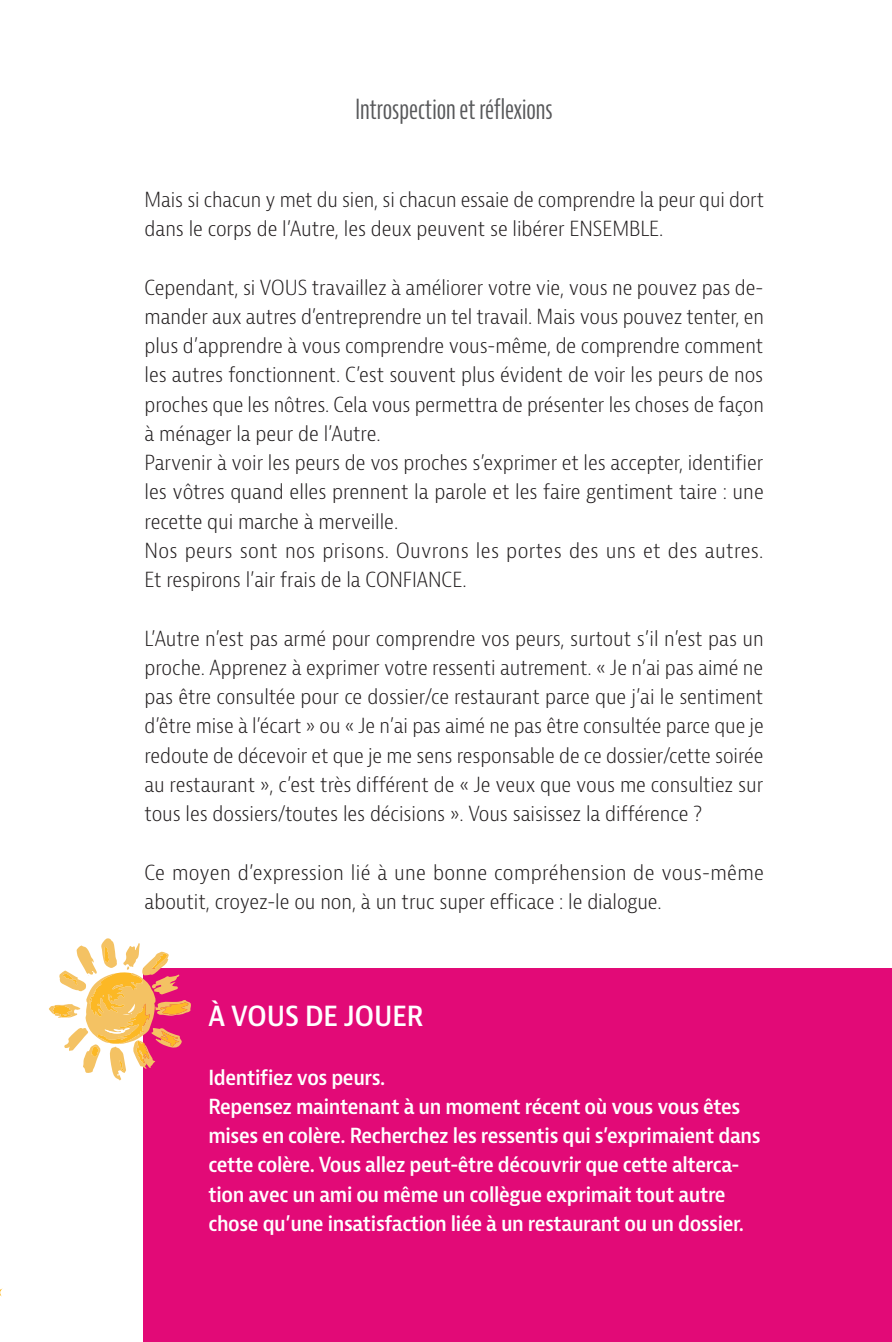
<style>
.page{position:relative;width:892px;height:1342px;background:#fff}
.page>*{position:absolute;margin:0;border:0;box-sizing:border-box;transform-origin:0 0}
.t1{font:extra-condensed 27px "Bernina Sans";color:#57585a}
.t2{font:600 condensed 27px "Bernina Sans";color:#fff}
.t3{font:300 condensed 20.25px/29.2px "Bernina Sans";letter-spacing:-.005em;color:#231f20}
.t4{font:600 condensed 20.25px/29.2px "Bernina Sans";letter-spacing:-.015em;color:#fff}
</style>
<div class="page">
<div style="left:143px;top:967px;width:748px;height:374px;background:#e20a77"></div>
<svg style="left:49px;top:938px;width:142px;height:142px"></svg>
<h1 class="t1" style="left:355px;top:94px;width:199px">Introspection et réflexions</h1>
<p class="t3" style="left:144px;top:185px;width:621px">Mais si chacun y met du sien, si chacun essaie de comprendre la peur qui dort dans le corps de l’Autre, les deux peuvent se libérer ENSEMBLE.</p>
<p class="t3" style="left:144px;top:273px;width:620px">Cependant, si VOUS travaillez à améliorer votre vie, vous ne pouvez pas de&shy;mander aux autres d’entreprendre un tel travail. Mais vous pouvez tenter, en plus d’apprendre à vous comprendre vous-même, de comprendre comment les autres fonctionnent. C’est souvent plus évident de voir les peurs de nos proches que les nôtres. Cela vous permettra de présenter les choses de façon à ménager la peur de l’Autre.<br>Parvenir à voir les peurs de vos proches s’exprimer et les accepter, identifier les vôtres quand elles prennent la parole et les faire gentiment taire : une recette qui marche à merveille.<br>Nos peurs sont nos prisons. Ouvrons les portes des uns et des autres.<br>Et respirons l’air frais de la CONFIANCE.</p>
<p class="t3" style="left:144px;top:624px;width:620px;text-align:justify">L’Autre n’est pas armé pour comprendre vos peurs, surtout s’il n’est pas un proche. Apprenez à exprimer votre ressenti autrement. « Je n’ai pas aimé ne pas être consultée pour ce dossier/ce restaurant parce que j’ai le sentiment d’être mise à l’écart » ou « Je n’ai pas aimé ne pas être consultée parce que je redoute de décevoir et que je me sens responsable de ce dossier/cette soirée au restaurant », c’est très différent de « Je veux que vous me consultiez sur tous les dossiers/toutes les décisions ». Vous saisissez la différence ?</p>
<p class="t3" style="left:144px;top:858px;width:620px">Ce moyen d’expression lié à une bonne compréhension de vous-même aboutit, croyez-le ou non, à un truc super efficace : le dialogue.</p>
<h1 class="t2" style="left:208px;top:999px;width:216px">À VOUS DE JOUER</h1>
<p class="t4" style="left:208px;top:1063px;width:553px">Identifiez vos peurs.<br>Repensez maintenant à un moment récent où vous vous êtes mises en colère. Recherchez les ressentis qui s’exprimaient dans cette colère. Vous allez peut-être découvrir que cette alterca&shy;tion avec un ami ou même un collègue exprimait tout autre chose qu’une insatisfaction liée à un restaurant ou un dossier.</p>
</div>
